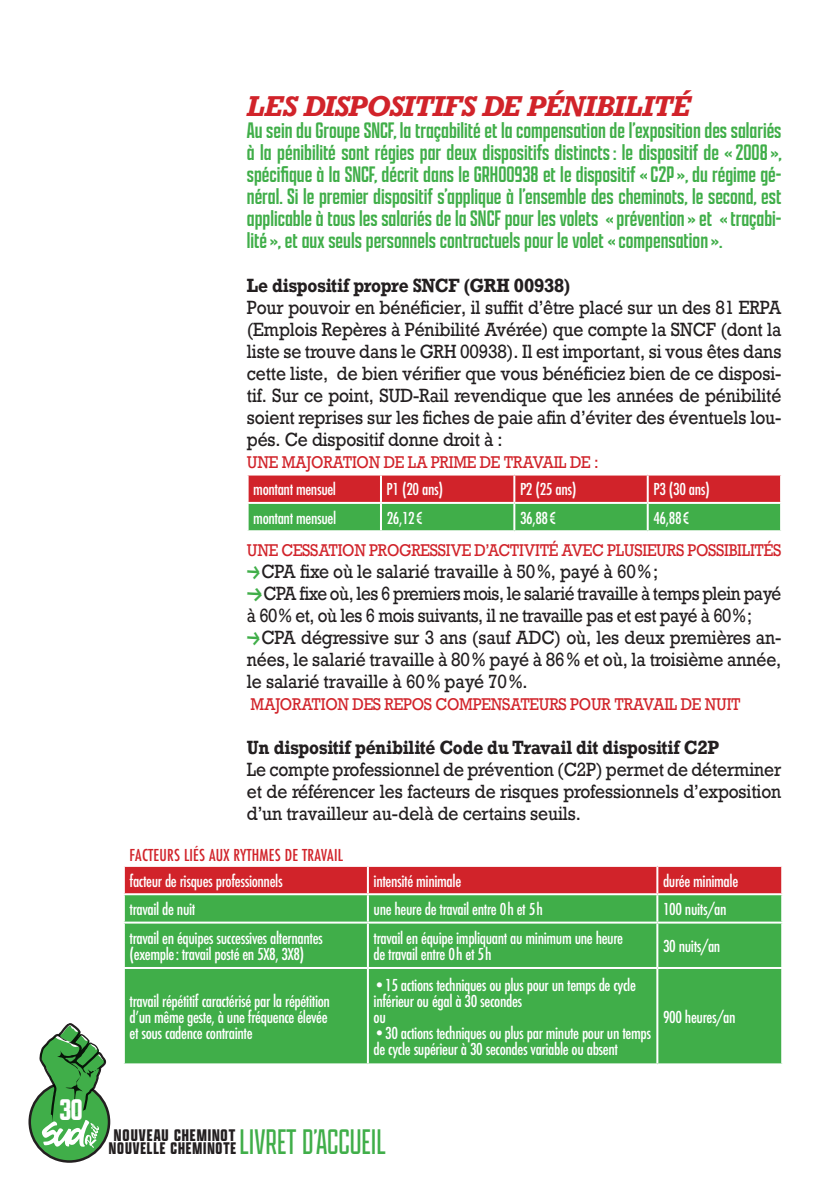
<style>
.page{position:relative;width:840px;height:1191px;background:#fff}
.page>*{position:absolute;margin:0;border:0;box-sizing:border-box;transform-origin:0 0}
.t1{font:200 38px "Apotek Comp";color:#40ae49}
.t2{font:600 32px "Apotek Comp";color:#fff}
.t3{font:italic 700 27px "Rockwell";letter-spacing:-.02em;color:#d1232a}
.t4{font:24px/22px "Apotek Comp";color:#40ae49;text-align:justify}
.t5{font:18px/22px "Rockwell";letter-spacing:-.01em;color:#231f20;text-align:justify;scale:.9 1}
.t6{font:18px/22px "Rockwell";letter-spacing:-.03em;color:#231f20;scale:.88 1}
.t7{font:700 18px "Rockwell";letter-spacing:-.01em;color:#231f20;scale:.9 1}
.t8{font:700 18px/13px "Apotek Comp";letter-spacing:.05em;color:#231f20}
.t9{font:500 condensed 16px/16px "Futura";letter-spacing:-.025em;color:#fff}
.t10{font:16px "Rockwell";letter-spacing:-.02em;color:#d1232a;scale:.9 1}
.t11{font:500 condensed 16px "Futura";letter-spacing:.01em;color:#d1232a}
.s1{font-family:"Solidaire Boum";color:#40ae49}
</style>
<div class="page">
<div style="left:30px;top:1082px;width:79px;height:79px;background:#40ae49;border-radius:50%"></div>
<div style="left:28px;top:1081px;width:82px;height:81px;border:3px solid #231f20;border-radius:50%"></div>
<svg style="left:39px;top:1023px;width:68px;height:124px"></svg>
<svg style="left:248px;top:475px;width:531px;height:55px;background:#8a6a3c"></svg>
<hr style="left:380px;top:475px;width:2px;height:27px;background:#fff">
<hr style="left:513px;top:475px;width:2px;height:27px;background:#fff">
<hr style="left:646px;top:475px;width:2px;height:27px;background:#fff">
<hr style="left:246px;top:502px;width:135px;height:2px;background:#fff">
<hr style="left:381px;top:502px;width:133px;height:2px;background:#fff">
<hr style="left:380px;top:504px;width:2px;height:26px;background:#fff">
<hr style="left:514px;top:502px;width:133px;height:2px;background:#fff">
<hr style="left:513px;top:504px;width:2px;height:26px;background:#fff">
<hr style="left:647px;top:502px;width:134px;height:2px;background:#fff">
<hr style="left:646px;top:504px;width:2px;height:26px;background:#fff">
<div style="left:125px;top:867px;width:655px;height:26px;background:#d1232a"></div>
<div style="left:125px;top:895px;width:655px;height:168px;background:#40ae49"></div>
<hr style="left:367px;top:867px;width:2px;height:26px;background:#fff">
<hr style="left:656px;top:867px;width:2px;height:26px;background:#fff">
<hr style="left:367px;top:895px;width:2px;height:26px;background:#fff">
<hr style="left:656px;top:895px;width:2px;height:26px;background:#fff">
<hr style="left:123px;top:921px;width:245px;height:2px;background:#fff">
<hr style="left:368px;top:921px;width:289px;height:2px;background:#fff">
<hr style="left:367px;top:923px;width:2px;height:44px;background:#fff">
<hr style="left:657px;top:921px;width:125px;height:2px;background:#fff">
<hr style="left:656px;top:923px;width:2px;height:44px;background:#fff">
<hr style="left:123px;top:967px;width:245px;height:2px;background:#fff">
<hr style="left:368px;top:967px;width:289px;height:2px;background:#fff">
<hr style="left:367px;top:969px;width:2px;height:94px;background:#fff">
<hr style="left:657px;top:967px;width:125px;height:2px;background:#fff">
<hr style="left:656px;top:969px;width:2px;height:94px;background:#fff">
<h2 class="t2" style="left:59px;top:1090px;width:25px">30</h2>
<h3 class="t3" style="left:247px;top:89px;width:445px">LES DISPOSITIFS DE PÉNIBILITÉ</h3>
<p class="t4" style="left:247px;top:119px;width:536px">Au sein du Groupe SNCF, la traçabilité et la compensation de l’exposition des salariés à la pénibilité sont régies par deux dispositifs distincts: le dispositif de «2008», spécifique à la SNCF, décrit dans le GRH00938 et le dispositif «C2P», du régime gé&shy;néral. Si le premier dispositif s’applique à l’ensemble des cheminots, le second, est applicable à tous les salariés de la SNCF pour les volets «prévention» et «traçabi&shy;lité», et aux seuls personnels contractuels pour le volet «compensation».</p>
<p class="t7" style="left:247px;top:274px;width:360px">Le dispositif propre SNCF (GRH 00938)</p>
<p class="t5" style="left:247px;top:297px;width:595px">Pour pouvoir en bénéficier, il suffit d’être placé sur un des 81 ERPA (Emplois Repères à Pénibilité Avérée) que compte la SNCF (dont la liste se trouve dans le GRH 00938). Il est important, si vous êtes dans cette liste, de bien vérifier que vous bénéficiez bien de ce disposi&shy;tif. Sur ce point, SUD-Rail revendique que les années de pénibilité soient reprises sur les fiches de paie afin d’éviter des éventuels lou&shy;pés. Ce dispositif donne droit à :</p>
<p class="t10" style="left:247px;top:452px;width:392px">UNE MAJORATION DE LA PRIME DE TRAVAIL DE :</p>
<p class="t9" style="left:253px;top:481px;width:84px">montant mensuel</p>
<p class="t9" style="left:386px;top:481px;width:58px">P1 (20 ans)</p>
<p class="t9" style="left:519px;top:481px;width:58px">P2 (25 ans)</p>
<p class="t9" style="left:653px;top:481px;width:58px">P3 (30 ans)</p>
<p class="t9" style="left:253px;top:510px;width:84px">montant mensuel</p>
<p class="t9" style="left:386px;top:510px;width:38px">26,12€</p>
<p class="t9" style="left:519px;top:510px;width:38px">36,88€</p>
<p class="t9" style="left:653px;top:510px;width:38px">46,88€</p>
<p class="t10" style="left:247px;top:540px;width:595px">UNE CESSATION PROGRESSIVE D’ACTIVITÉ AVEC PLUSIEURS POSSIBILITÉS</p>
<p class="t5" style="left:247px;top:561px;width:458px"><span class="s1">→</span>CPA fixe où le salarié travaille à 50%, payé à 60%;</p>
<p class="t6" style="left:247px;top:583px;width:608px"><span class="s1">→</span>CPA fixe où, les 6 premiers mois, le salarié travaille à temps plein payé à 60% et, où les 6 mois suivants, il ne travaille pas et est payé à 60%;</p>
<p class="t5" style="left:247px;top:627px;width:595px"><span class="s1">→</span>CPA dégressive sur 3 ans (sauf ADC) où, les deux premières an&shy;nées, le salarié travaille à 80% payé à 86% et où, la troisième année, le salarié travaille à 60% payé 70%.</p>
<p class="t10" style="left:250px;top:694px;width:546px">MAJORATION DES REPOS COMPENSATEURS POUR TRAVAIL DE NUIT</p>
<p class="t7" style="left:247px;top:736px;width:526px">Un dispositif pénibilité Code du Travail dit dispositif C2P</p>
<p class="t5" style="left:247px;top:759px;width:595px">Le compte professionnel de prévention (C2P) permet de déterminer et de référencer les facteurs de risques professionnels d’exposition d’un travailleur au-delà de certains seuils.</p>
<p class="t11" style="left:129px;top:845px;width:215px">FACTEURS LIÉS AUX RYTHMES DE TRAVAIL</p>
<p class="t9" style="left:129px;top:873px;width:155px">facteur de risques professionnels</p>
<p class="t9" style="left:373px;top:873px;width:89px">intensité minimale</p>
<p class="t9" style="left:662px;top:873px;width:77px">durée minimale</p>
<p class="t9" style="left:129px;top:901px;width:67px">travail de nuit</p>
<p class="t9" style="left:373px;top:901px;width:171px">une heure de travail entre 0h et 5h</p>
<p class="t9" style="left:662px;top:901px;width:65px">100 nuits/an</p>
<p class="t9" style="left:129px;top:930px;width:195px">travail en équipes successives alternantes (exemple: travail posté en 5X8, 3X8)</p>
<p class="t9" style="left:373px;top:930px;width:251px">travail en équipe impliquant au minimum une heure de travail entre 0h et 5h</p>
<p class="t9" style="left:662px;top:938px;width:59px">30 nuits/an</p>
<p class="t9" style="left:129px;top:993px;width:202px">travail répétitif caractérisé par la répétition d’un même geste, à une fréquence élevée et sous cadence contrainte</p>
<p class="t9" style="left:373px;top:977px;width:264px">•15 actions techniques ou plus pour un temps de cycle inférieur ou égal à 30 secondes<br>ou</p>
<p class="t9" style="left:373px;top:1025px;width:279px">•30 actions techniques ou plus par minute pour un temps de cycle supérieur à 30 secondes variable ou absent</p>
<p class="t9" style="left:662px;top:1009px;width:74px">900 heures/an</p>
<p class="t8" style="left:109px;top:1128px;width:129px">NOUVEAU CHEMINOT<br>NOUVELLE CHEMINOTE</p>
<h1 class="t1" style="left:239px;top:1119px;width:148px">LIVRET D’ACCUEIL</h1>
</div>
